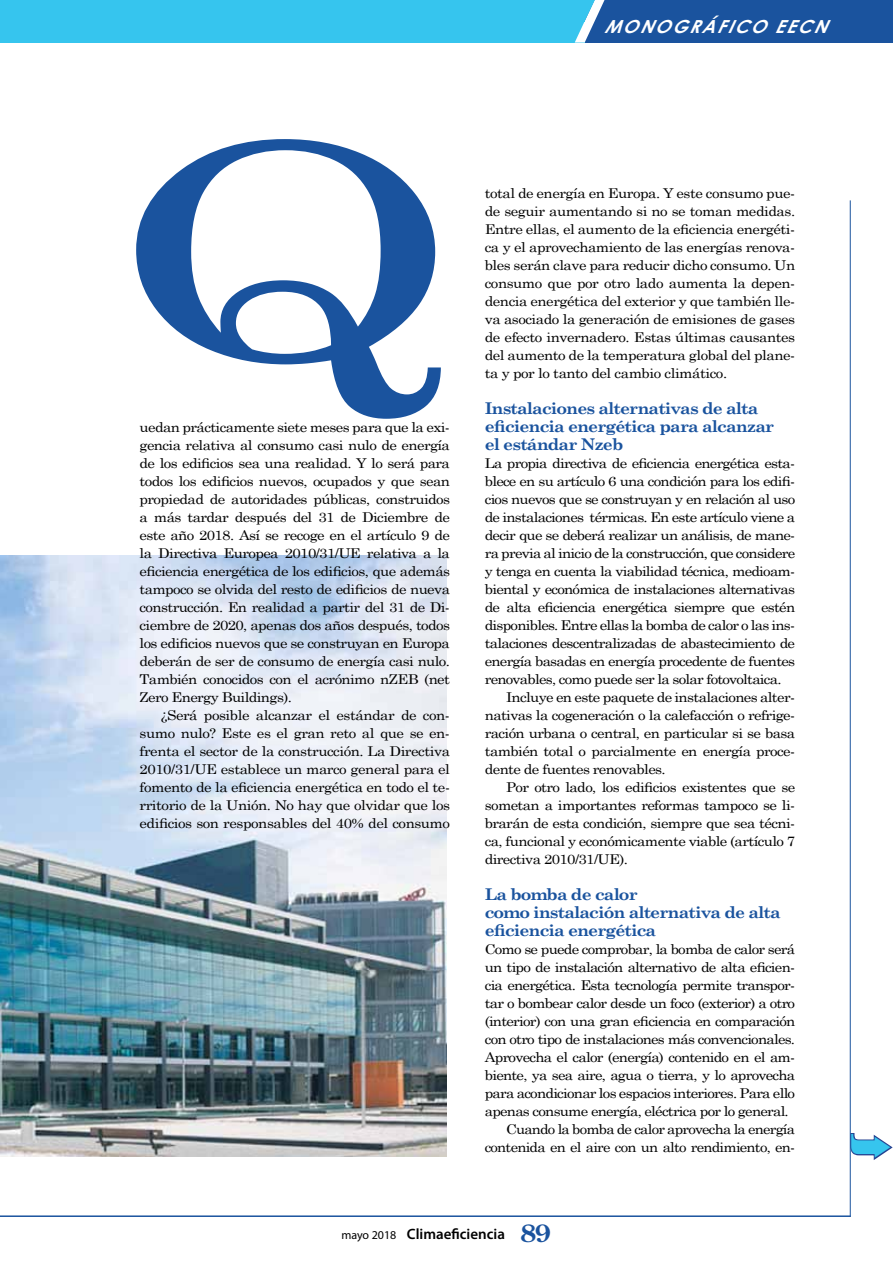
<style>
.page{position:relative;width:893px;height:1263px;background:#fff}
.page>*{position:absolute;margin:0;border:0;box-sizing:border-box;transform-origin:0 0}
.t1{font:300px "Century Schoolbook";color:#1a539e;scale:1.49 1}
.t2{font:italic 700 18px "Century Gothic";color:#fff}
.t3{font:700 16.2px/18px "Century Schoolbook";letter-spacing:-.05em;color:#1a539e;scale:1.08 1}
.t4{font:600 15px "Myriad Pro";color:#000}
.t5{font:13.5px/18px "Century Schoolbook";letter-spacing:-.05em;color:#000;text-align:justify;scale:1.11 1}
.t6{font:13.5px "Century Schoolbook";letter-spacing:-.05em;color:#000;scale:1.1 1}
.s1{font-weight:400;font-size:12px}
.s2{font-family:"Century Old Style Std";font-weight:700;font-size:24px;color:#1a539e}
</style>
<div class="page">
<div style="left:585px;top:0;width:308px;height:43px;background:#1a539e"></div>
<div style="left:0;top:0;width:585px;height:43px;background:#36c5ee"></div>
<svg style="left:575px;top:0;width:29px;height:43px"></svg>
<hr style="left:583px;top:0;width:2px;height:22px;background:#36c5ee">
<hr style="left:850px;top:200px;width:1px;height:1017px;background:#1a539e">
<hr style="left:0;top:1215px;width:851px;height:2px;background:#1a539e">
<img style="left:0;top:555px;width:446px;height:601px">
<svg style="left:849px;top:1132px;width:44px;height:30px"></svg>
<h2 class="t2" style="left:604px;top:12px;width:236px">MONOGRÁFICOEECN</h2>
<h1 class="t1" style="left:111px;top:0;width:235px">Q</h1>
<p class="t5" style="left:140px;top:417px;width:281px">uedan prácticamente siete meses para que la exi&shy;gencia relativa al consumo casi nulo de energía de los edificios sea una realidad. Y lo será para todos los edificios nuevos, ocupados y que sean propiedad de autoridades públicas, construidos a más tardar después del 31 de Diciembre de este año 2018. Así se recoge en el artículo 9 de la Directiva Europea 2010/31/UE relativa a la eficiencia energética de los edificios, que además tampoco se olvida del resto de edificios de nueva construcción. En realidad a partir del 31 de Di&shy;ciembre de 2020, apenas dos años después, todos los edificios nuevos que se construyan en Europa deberán de ser de consumo de energía casi nulo.<br>También conocidos con el acrónimo nZEB (net Zero Energy Buildings).</p>
<p class="t5" style="left:140px;top:705px;width:281px;text-indent:21px">¿Será posible alcanzar el estándar de con&shy;sumo nulo? Este es el gran reto al que se en&shy;frenta el sector de la construcción. La Directiva 2010/31/UE establece un marco general para el fomento de la eficiencia energética en todo el te&shy;rritorio de la Unión. No hay que olvidar que los edificios son responsables del 40% del consumo</p>
<p class="t5" style="left:485px;top:183px;width:281px">total de energía en Europa. Y este consumo pue&shy;de seguir aumentando si no se toman medidas.<br>Entre ellas, el aumento de la eficiencia energéti&shy;ca y el aprovechamiento de las energías renova&shy;bles serán clave para reducir dicho consumo. Un consumo que por otro lado aumenta la depen&shy;dencia energética del exterior y que también lle&shy;va asociado la generación de emisiones de gases de efecto invernadero. Estas últimas causantes del aumento de la temperatura global del plane&shy;ta y por lo tanto del cambio climático.</p>
<p class="t3" style="left:485px;top:398px;width:270px">Instalaciones alternativas de alta eficiencia energética para alcanzar el estándar Nzeb</p>
<p class="t5" style="left:485px;top:453px;width:281px">La propia directiva de eficiencia energética esta&shy;blece en su artículo 6 una condición para los edifi&shy;cios nuevos que se construyan y en relación al uso de instalaciones térmicas. En este artículo viene a decir que se deberá realizar un análisis, de mane&shy;ra previa al inicio de la construcción, que considere y tenga en cuenta la viabilidad técnica, medioam&shy;biental y económica de instalaciones alternativas de alta eficiencia energética siempre que estén disponibles. Entre ellas la bomba de calor o las ins&shy;talaciones descentralizadas de abastecimiento de energía basadas en energía procedente de fuentes renovables, como puede ser la solar fotovoltaica.</p>
<p class="t5" style="left:485px;top:687px;width:281px;text-indent:21px">Incluye en este paquete de instalaciones alter&shy;nativas la cogeneración o la calefacción o refrige&shy;ración urbana o central, en particular si se basa también total o parcialmente en energía proce&shy;dente de fuentes renovables.</p>
<p class="t5" style="left:485px;top:777px;width:281px;text-indent:21px">Por otro lado, los edificios existentes que se sometan a importantes reformas tampoco se li&shy;brarán de esta condición, siempre que sea técni&shy;ca, funcional y económicamente viable (artículo 7 directiva 2010/31/UE).</p>
<p class="t3" style="left:485px;top:884px;width:276px">La bomba de calor<br>como instalación alternativa de alta eficiencia energética</p>
<p class="t5" style="left:485px;top:939px;width:281px">Como se puede comprobar, la bomba de calor será</p>
<p class="t5" style="left:485px;top:957px;width:281px">un tipo de instalación alternativo de alta eficien-</p>
<p class="t5" style="left:485px;top:975px;width:281px">cia energética. Esta tecnología permite transpor-</p>
<p class="t5" style="left:485px;top:993px;width:281px">tar o bombear calor desde un foco (exterior) a otro</p>
<p class="t5" style="left:485px;top:1011px;width:281px">(interior) con una gran eficiencia en comparación</p>
<p class="t5" style="left:485px;top:1029px;width:281px">con otro tipo de instalaciones más convencionales.</p>
<p class="t5" style="left:485px;top:1047px;width:281px">Aprovecha el calor (energía) contenido en el am-</p>
<p class="t5" style="left:485px;top:1065px;width:281px">biente, ya sea aire, agua o tierra, y lo aprovecha</p>
<p class="t5" style="left:485px;top:1083px;width:281px">para acondicionar los espacios interiores. Para ello</p>
<p class="t5" style="left:485px;top:1101px;width:275px">apenas consume energía, eléctrica por lo general.</p>
<p class="t6" style="left:506px;top:1118px;width:264px">Cuando la bomba de calor aprovecha la energía</p>
<p class="t6" style="left:485px;top:1136px;width:284px">contenida en el aire con un alto rendimiento, en-</p>
<p class="t4" style="left:341px;top:1226px;width:211px"><span class="s1">mayo 2018</span> Climaeficiencia <span class="s2">89</span></p>
</div>
